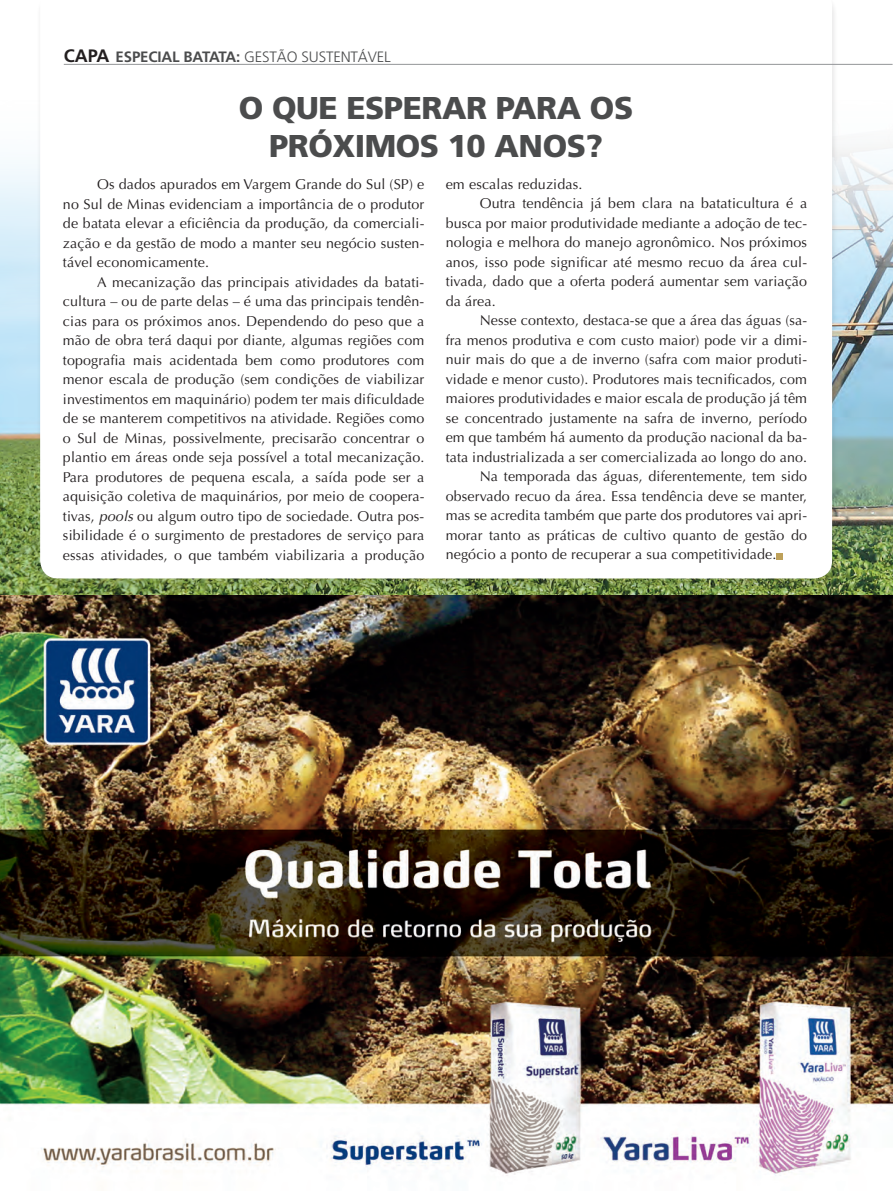
<style>
.page{position:relative;width:893px;height:1191px;background:#fff}
.page>*{position:absolute;margin:0;border:0;box-sizing:border-box;transform-origin:0 0}
.t1{font:900 31.5px/37.8px "Frutiger";letter-spacing:-.015em;color:#4b4c4d;text-align:center}
.t2{font:700 18px "Frutiger";color:#231f20}
.t3{font:300 15px "Frutiger";letter-spacing:-.01em;color:#4b4c4d}
.t4{font:14.25px/19.5px "Optima";letter-spacing:.01em;color:#231f20;text-align:justify}
.s1{font-weight:700}
.s2{font-style:italic}
</style>
<div class="page">
<img style="left:0;top:63px;width:893px;height:532px">
<div style="left:37px;top:0;width:801px;height:591px;background:#231f20;opacity:.11"></div>
<svg style="left:40px;top:0;width:792px;height:578px"></svg>
<div style="left:776px;top:553px;width:7px;height:6px;background:#bea15a"></div>
<hr style="left:64px;top:64px;width:829px;height:1px;background:#939598">
<svg style="left:63px;top:43px;width:328px;height:21px"></svg>
<img style="left:0;top:595px;width:893px;height:581px">
<p class="t3" style="left:116px;top:49px;width:277px"><span class="s1">ESPECIAL BATATA:</span> GESTÃO SUSTENTÁVEL</p>
<p class="t2" style="left:64px;top:45px;width:47px">CAPA</p>
<h1 class="t1" style="left:239px;top:89px;width:396px">O QUE ESPERAR PARA OS<br>PRÓXIMOS 10 ANOS?</h1>
<p class="t4" style="left:63px;top:175px;width:363px;text-indent:34px">Os dados apurados em Vargem Grande do Sul (SP) e no Sul de Minas evidenciam a importância de o produtor de batata elevar a eficiência da produção, da comerciali&shy;zação e da gestão de modo a manter seu negócio susten&shy;tável economicamente.</p>
<p class="t4" style="left:63px;top:272px;width:363px;text-indent:34px">A mecanização das principais atividades da batati&shy;cultura – ou de parte delas – é uma das principais tendên&shy;cias para os próximos anos. Dependendo do peso que a mão de obra terá daqui por diante, algumas regiões com topografia mais acidentada bem como produtores com menor escala de produção (sem condições de viabilizar investimentos em maquinário) podem ter mais dificuldade de se manterem competitivos na atividade. Regiões como o Sul de Minas, possivelmente, precisarão concentrar o plantio em áreas onde seja possível a total mecanização.<br>Para produtores de pequena escala, a saída pode ser a aquisição coletiva de maquinários, por meio de coopera&shy;tivas, <span class="s2">pools</span> ou algum outro tipo de sociedade. Outra pos&shy;sibilidade é o surgimento de prestadores de serviço para essas atividades, o que também viabilizaria a produção</p>
<p class="t4" style="left:446px;top:174px;width:138px">em escalas reduzidas.</p>
<p class="t4" style="left:480px;top:194px;width:329px">Outra tendência já bem clara na bataticultura é a</p>
<p class="t4" style="left:446px;top:213px;width:363px">busca por maior produtividade mediante a adoção de tec-</p>
<p class="t4" style="left:446px;top:233px;width:363px">nologia e melhora do manejo agronômico. Nos próximos</p>
<p class="t4" style="left:446px;top:252px;width:363px">anos, isso pode significar até mesmo recuo da área cul-</p>
<p class="t4" style="left:446px;top:272px;width:363px">tivada, dado que a oferta poderá aumentar sem variação</p>
<p class="t4" style="left:446px;top:291px;width:52px">da área.</p>
<p class="t4" style="left:480px;top:311px;width:329px">Nesse contexto, destaca-se que a área das águas (sa-</p>
<p class="t4" style="left:446px;top:330px;width:363px">fra menos produtiva e com custo maior) pode vir a dimi-</p>
<p class="t4" style="left:446px;top:350px;width:363px">nuir mais do que a de inverno (safra com maior produti-</p>
<p class="t4" style="left:446px;top:369px;width:363px">vidade e menor custo). Produtores mais tecnificados, com</p>
<p class="t4" style="left:446px;top:389px;width:363px">maiores produtividades e maior escala de produção já têm</p>
<p class="t4" style="left:446px;top:408px;width:363px">se concentrado justamente na safra de inverno, período</p>
<p class="t4" style="left:446px;top:428px;width:363px">em que também há aumento da produção nacional da ba-</p>
<p class="t4" style="left:446px;top:447px;width:363px">tata industrializada a ser comercializada ao longo do ano.</p>
<p class="t4" style="left:480px;top:467px;width:329px">Na temporada das águas, diferentemente, tem sido</p>
<p class="t4" style="left:446px;top:486px;width:363px">observado recuo da área. Essa tendência deve se manter,</p>
<p class="t4" style="left:446px;top:506px;width:363px">mas se acredita também que parte dos produtores vai apri-</p>
<p class="t4" style="left:446px;top:525px;width:363px">morar tanto as práticas de cultivo quanto de gestão do</p>
<p class="t4" style="left:446px;top:545px;width:332px">negócio a ponto de recuperar a sua competitividade.</p>
</div>
